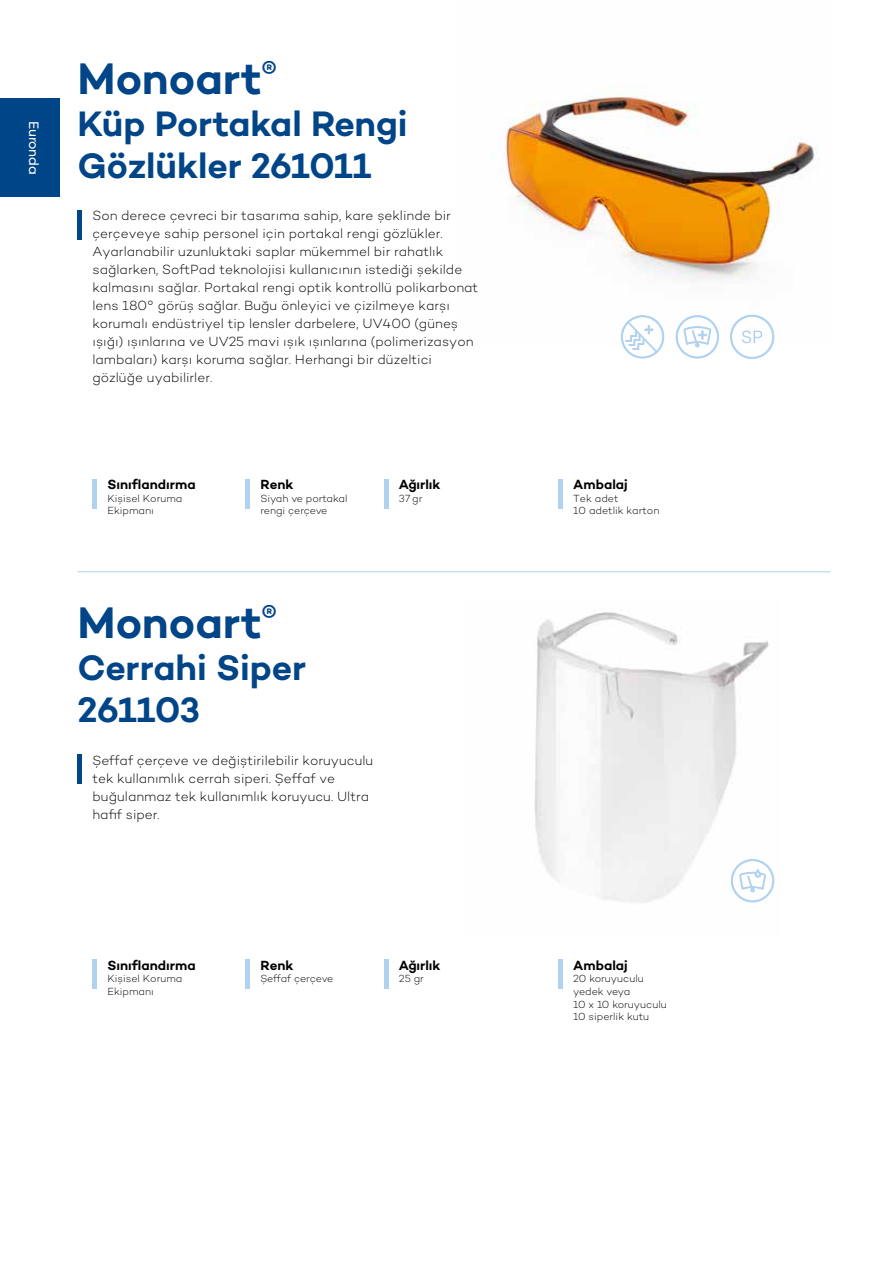
<style>
.page{position:relative;width:893px;height:1263px;background:#fff}
.page>*{position:absolute;margin:0;border:0;box-sizing:border-box;transform-origin:0 0}
.t1{font:600 45px "Campton";color:#004587}
.t2{font:600 36px/42px "Campton";letter-spacing:-.01em;color:#004587}
.t3{font:300 13.5px/18px "Campton";color:#000}
.t4{font:600 13.5px "Campton";color:#000}
.t5{font:500 13.5px "Glence";letter-spacing:-.015em;color:#fff}
.t6{font:300 10.5px/12.6px "Campton";color:#000}
</style>
<div class="page">
<div style="left:0;top:99px;width:60px;height:98px;background:#004587"></div>
<hr style="left:78px;top:571px;width:752px;height:1px;background:#b0d2f0">
<img style="left:492px;top:91px;width:327px;height:249px">
<svg style="left:620px;top:315px;width:44px;height:44px"></svg>
<svg style="left:675px;top:315px;width:44px;height:44px"></svg>
<svg style="left:730px;top:314px;width:45px;height:45px"></svg>
<hr style="left:78px;top:210px;width:4px;height:30px;background:#004587">
<div style="left:92px;top:479px;width:5px;height:30px;background:#b0d2f0"></div>
<hr style="left:384px;top:479px;width:4px;height:30px;background:#b0d2f0">
<hr style="left:246px;top:479px;width:4px;height:30px;background:#b0d2f0">
<div style="left:558px;top:479px;width:5px;height:30px;background:#b0d2f0"></div>
<img style="left:534px;top:612px;width:236px;height:291px">
<hr style="left:78px;top:754px;width:4px;height:30px;background:#004587">
<div style="left:92px;top:959px;width:5px;height:30px;background:#b0d2f0"></div>
<hr style="left:384px;top:959px;width:4px;height:30px;background:#b0d2f0">
<hr style="left:246px;top:959px;width:4px;height:30px;background:#b0d2f0">
<div style="left:558px;top:959px;width:5px;height:30px;background:#b0d2f0"></div>
<svg style="left:731px;top:851px;width:44px;height:52px"></svg>
<p class="t5" style="left:41px;top:121px;width:55px;rotate:90deg">Euronda</p>
<h1 class="t1" style="left:78px;top:50px;width:201px">Monoart<sup>®</sup></h1>
<h2 class="t2" style="left:78px;top:102px;width:332px">Küp Portakal Rengi<br>Gözlükler 261011</h2>
<p class="t3" style="left:92px;top:206px;width:387px">Son derece çevreci bir tasarıma sahip, kare şeklinde bir çerçeveye sahip personel için portakal rengi gözlükler.<br>Ayarlanabilir uzunluktaki saplar mükemmel bir rahatlık sağlarken, SoftPad teknolojisi kullanıcının istediği şekilde kalmasını sağlar. Portakal rengi optik kontrollü polikarbonat lens 180° görüş sağlar. Buğu önleyici ve çizilmeye karşı korumalı endüstriyel tip lensler darbelere, UV400 (güneş ışığı) ışınlarına ve UV25 mavi ışık ışınlarına (polimerizasyon lambaları) karşı koruma sağlar. Herhangi bir düzeltici gözlüğe uyabilirler.</p>
<p class="t4" style="left:107px;top:476px;width:90px">Sınıflandırma</p>
<p class="t6" style="left:107px;top:492px;width:77px">Kişisel Koruma<br>Ekipmanı</p>
<p class="t4" style="left:260px;top:476px;width:34px">Renk</p>
<p class="t6" style="left:260px;top:492px;width:88px">Siyah ve portakal rengi çerçeve</p>
<p class="t4" style="left:399px;top:476px;width:43px">Ağırlık</p>
<p class="t6" style="left:399px;top:492px;width:25px">37 gr</p>
<h1 class="t1" style="left:78px;top:594px;width:201px">Monoart<sup>®</sup></h1>
<h2 class="t2" style="left:78px;top:646px;width:230px">Cerrahi Siper<br>261103</h2>
<p class="t3" style="left:92px;top:751px;width:282px">Şeffaf çerçeve ve değiştirilebilir koruyuculu tek kullanımlık cerrah siperi. Şeffaf ve buğulanmaz tek kullanımlık koruyucu. Ultra hafif siper.</p>
<p class="t4" style="left:107px;top:956px;width:90px">Sınıflandırma</p>
<p class="t6" style="left:107px;top:972px;width:77px">Kişisel Koruma<br>Ekipmanı</p>
<p class="t4" style="left:260px;top:956px;width:34px">Renk</p>
<p class="t6" style="left:260px;top:972px;width:74px">Şeffaf çerçeve</p>
<p class="t4" style="left:399px;top:956px;width:43px">Ağırlık</p>
<p class="t6" style="left:399px;top:972px;width:26px">25 gr</p>
<p class="t4" style="left:573px;top:476px;width:56px">Ambalaj</p>
<p class="t6" style="left:573px;top:492px;width:88px">Tek adet<br>10 adetlik karton</p>
<p class="t4" style="left:573px;top:956px;width:56px">Ambalaj</p>
<p class="t6" style="left:573px;top:972px;width:95px">20 koruyuculu yedek veya<br>10 x 10 koruyuculu<br>10 siperlik kutu</p>
</div>
